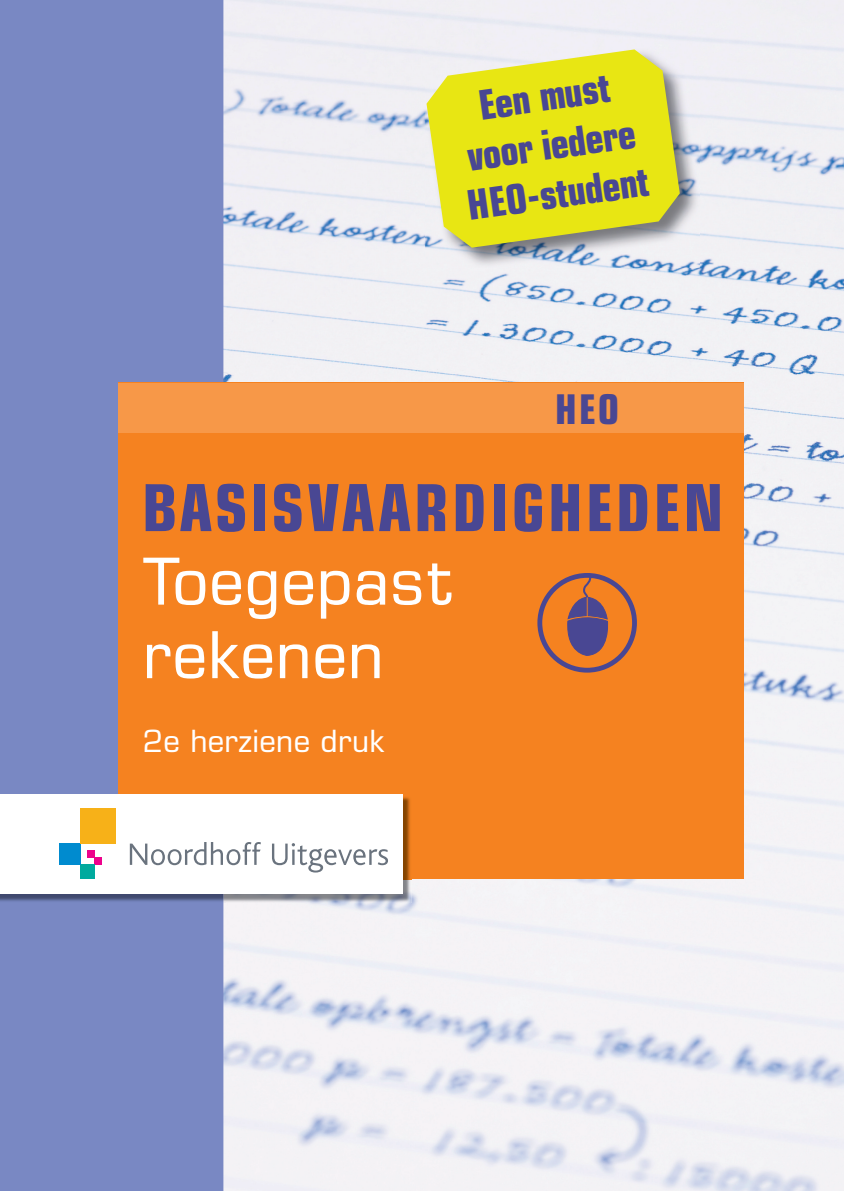
<style>
.page{position:relative;width:844px;height:1191px;background:#fff}
.page>*{position:absolute;margin:0;border:0;box-sizing:border-box;transform-origin:0 0}
.t1{font:700 66.5px "Eurostile Condensed BQ";letter-spacing:.07em;color:#494793}
.t2{font:66.5px/73.5px "Eurostile BQ";letter-spacing:.01em;color:#fff}
.t3{font:700 42px/49px "Eurostile Condensed BQ";color:#494793;text-align:center}
.t4{font:31.5px "Eurostile BQ";letter-spacing:.01em;color:#fff}
</style>
<div class="page">
<div style="left:0;top:0;width:225px;height:1191px;background:#7988c3"></div>
<img style="left:223px;top:0;width:620px;height:1191px">
<div style="left:118px;top:383px;width:625px;height:496px;background:#f58220"></div>
<div style="left:118px;top:383px;width:625px;height:49px;background:#f79848"></div>
<img style="left:425px;top:48px;width:274px;height:219px">
<svg style="left:426px;top:49px;width:253px;height:199px;background:#e2e039"></svg>
<svg style="left:565px;top:574px;width:45px;height:82px"></svg>
<div style="left:537px;top:573px;width:99px;height:99px;border:5px solid #494793;border-radius:50%"></div>
<img style="left:0;top:893px;width:223px;height:8px">
<img style="left:223px;top:879px;width:188px;height:24px">
<img style="left:402px;top:796px;width:8px;height:83px">
<div style="left:0;top:794px;width:402px;height:99px;background:#fff"></div>
<div style="left:94px;top:858px;width:7px;height:7px;background:#ed028c"></div>
<div style="left:87px;top:850px;width:7px;height:7px;background:#ed028c"></div>
<div style="left:80px;top:865px;width:14px;height:14px;background:#00aa9e"></div>
<div style="left:59px;top:843px;width:21px;height:22px;background:#008bcf"></div>
<div style="left:80px;top:808px;width:36px;height:35px;background:#f7b118"></div>
<svg style="left:130px;top:842px;width:131px;height:23px"></svg>
<svg style="left:272px;top:843px;width:116px;height:29px"></svg>
<p class="t3" style="left:451px;top:88px;width:184px;rotate:-8deg">Een must voor iedere<br>HEO-student</p>
<p class="t3" style="left:555px;top:388px;width:65px">HEO</p>
<h1 class="t1" style="left:143px;top:484px;width:581px">BASISVAARDIGHEDEN</h1>
<h1 class="t2" style="left:143px;top:551px;width:310px">Toegepast rekenen</h1>
<p class="t4" style="left:143px;top:729px;width:243px">2e herziene druk</p>
</div>
